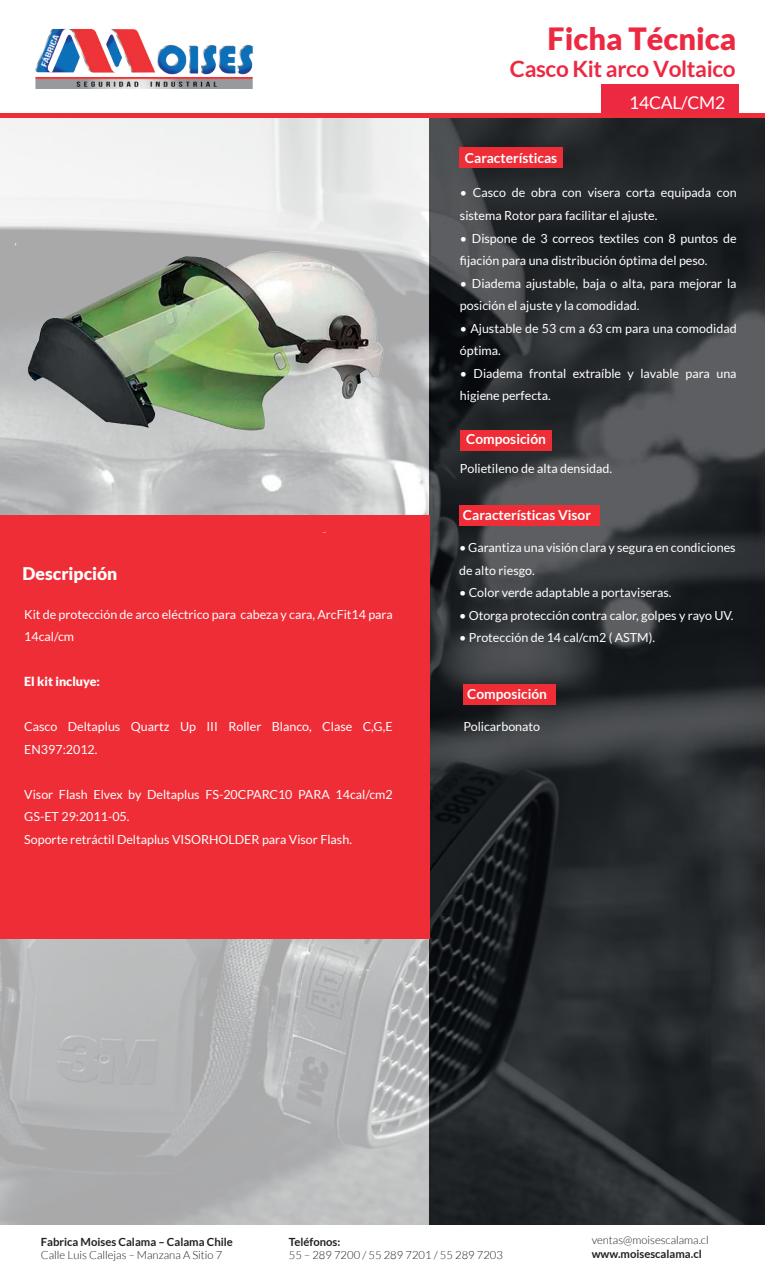
<style>
.page{position:relative;width:765px;height:1276px;background:#fff}
.page>*{position:absolute;margin:0;border:0;box-sizing:border-box;transform-origin:0 0}
.t1{font:900 30.62px "Lato";color:#ed2942}
.t2{font:700 22.5px "Lato";letter-spacing:-.015em;color:#ed2942}
.t3{font:900 17.5px "Lato";color:#fff}
.t4{font:17.5px "Lato";letter-spacing:-.015em;color:#fff}
.t5{font:700 13.75px "Lato";color:#fff}
.t6{font:12.5px/22.5px "Lato";color:#fff}
.t7{font:900 12.5px "Lato";color:#fff}
.t8{font:300 11.25px "Lato";color:#231f20}
.t9{font:700 11.25px "Lato";color:#231f20}
</style>
<div class="page">
<img style="left:0;top:118px;width:765px;height:1106px">
<hr style="left:0;top:114px;width:765px;height:4px;background:#ee2d36">
<div style="left:0;top:515px;width:429px;height:424px;background:#ee2d36"></div>
<img style="left:35px;top:28px;width:218px;height:61px">
<div style="left:602px;top:84px;width:137px;height:30px;background:#ed2942"></div>
<div style="left:459px;top:506px;width:140px;height:20px;background:#ee2d36"></div>
<div style="left:460px;top:148px;width:103px;height:20px;background:#ee2d36"></div>
<div style="left:460px;top:430px;width:92px;height:20px;background:#ee2d36"></div>
<img style="left:16px;top:148px;width:384px;height:367px">
<div style="left:463px;top:684px;width:93px;height:20px;background:#ee2d36"></div>
<h1 class="t1" style="left:548px;top:21px;width:190px">Ficha Técnica</h1>
<h2 class="t2" style="left:510px;top:56px;width:227px">Casco Kit arco Voltaico</h2>
<h3 class="t4" style="left:629px;top:92px;width:97px">14CAL/CM2</h3>
<p class="t5" style="left:465px;top:151px;width:94px">Características</p>
<p class="t6" style="left:460px;top:182px;width:278px">• Casco de obra con visera corta equipada con sistema Rotor para facilitar el ajuste.</p>
<p class="t6" style="left:460px;top:227px;width:278px">• Dispone de 3 correos textiles con 8 puntos de fijación para una distribución óptima del peso.</p>
<p class="t6" style="left:460px;top:272px;width:278px">• Diadema ajustable, baja o alta, para mejorar la posición el ajuste y la comodidad.</p>
<p class="t6" style="left:460px;top:317px;width:278px">• Ajustable de 53 cm a 63 cm para una comodidad óptima.</p>
<p class="t6" style="left:460px;top:362px;width:278px">• Diadema frontal extraíble y lavable para una higiene perfecta.</p>
<p class="t5" style="left:466px;top:431px;width:81px">Composición</p>
<p class="t6" style="left:460px;top:457px;width:154px">Polietileno de alta densidad.</p>
<h3 class="t3" style="left:23px;top:563px;width:96px">Descripción</h3>
<p class="t6" style="left:24px;top:603px;width:370px">Kit de protección de arco eléctrico para cabeza y cara, ArcFit14 para<br>14cal/cm</p>
<p class="t7" style="left:24px;top:674px;width:77px">El kit incluye:</p>
<p class="t6" style="left:24px;top:715px;width:370px">Casco Deltaplus Quartz Up III Roller Blanco, Clase C,G,E<br>EN397:2012.</p>
<p class="t6" style="left:24px;top:783px;width:370px">Visor Flash Elvex by Deltaplus FS-20CPARC10 PARA 14cal/cm2<br>GS-ET 29:2011-05.<br>Soporte retráctil Deltaplus VISORHOLDER para Visor Flash.</p>
<p class="t5" style="left:463px;top:507px;width:129px">Características Visor</p>
<p class="t6" style="left:459px;top:536px;width:278px">• Garantiza una visión clara y segura en condiciones de alto riesgo.</p>
<p class="t6" style="left:459px;top:581px;width:214px">• Color verde adaptable a portaviseras.</p>
<p class="t6" style="left:459px;top:604px;width:276px">• Otorga protección contra calor, golpes y rayo UV.</p>
<p class="t6" style="left:459px;top:626px;width:198px">• Protección de 14 cal/cm2 ( ASTM).</p>
<p class="t5" style="left:467px;top:686px;width:81px">Composición</p>
<p class="t6" style="left:463px;top:715px;width:78px">Policarbonato</p>
<p class="t9" style="left:41px;top:1235px;width:193px">Fabrica Moises Calama – Calama Chile</p>
<p class="t8" style="left:41px;top:1249px;width:183px">Calle Luis Callejas – Manzana A Sitio 7</p>
<p class="t9" style="left:289px;top:1235px;width:53px">Teléfonos:</p>
<p class="t8" style="left:289px;top:1249px;width:216px">55 – 289 7200 / 55 289 7201 / 55 289 7203</p>
<p class="t8" style="left:592px;top:1234px;width:119px">ventas@moisescalama.cl</p>
<p class="t9" style="left:592px;top:1247px;width:112px">www.moisescalama.cl</p>
</div>
